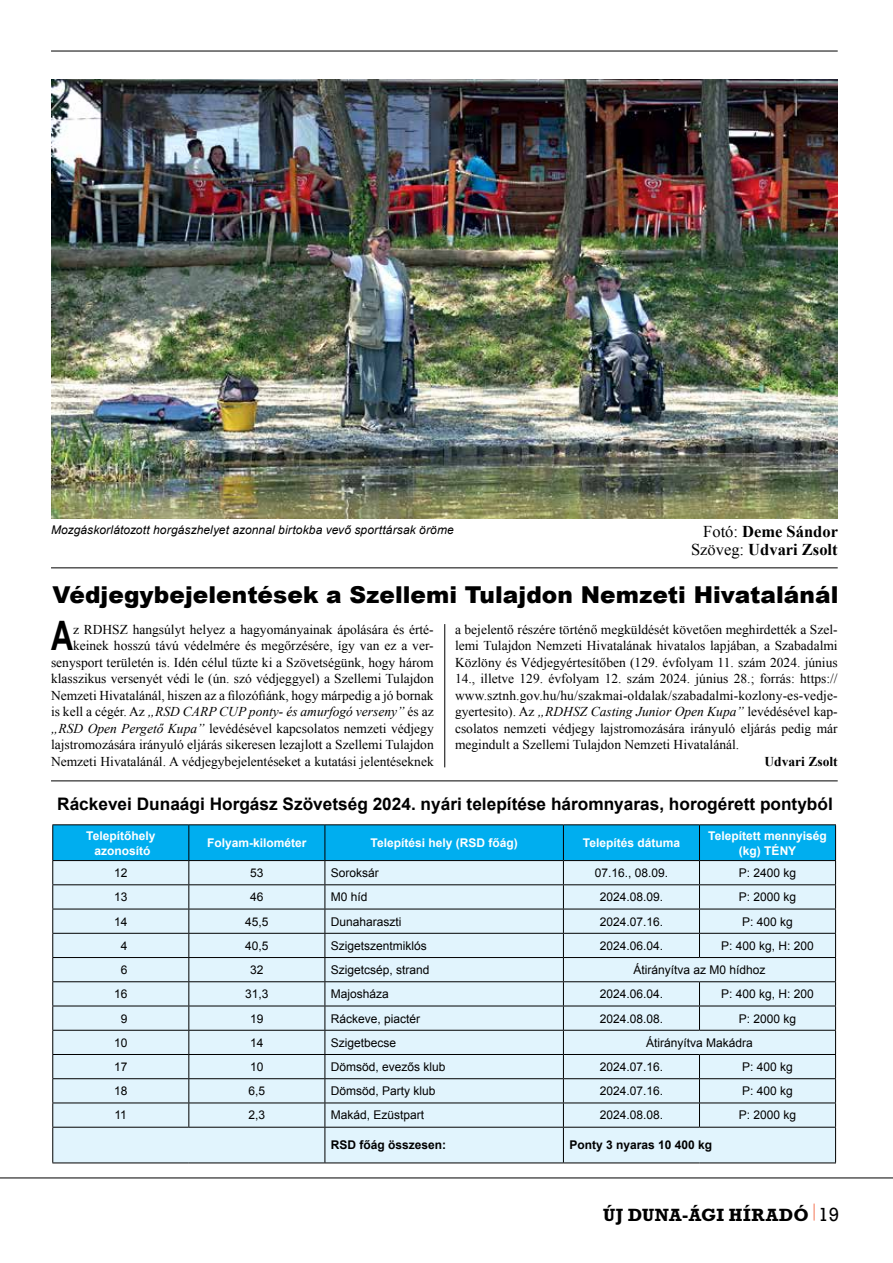
<style>
.page{position:relative;width:893px;height:1263px;background:#fff}
.page>*{position:absolute;margin:0;border:0;box-sizing:border-box;transform-origin:0 0}
.t1{font:700 40.65px "Arial";color:#000;scale:.75 1}
.t2{font:900 23.25px "Arial";color:#000}
.t3{font:18px "Rockwell H Bold";letter-spacing:.03em;color:#000}
.t4{font:700 17.25px "Arial";color:#000}
.t5{font:700 16.5px/18px "Times New Roman";color:#000;text-align:right}
.t6{font:13.5px/16.5px "Times New Roman";color:#000;text-align:right}
.t7{font:700 13.5px "Times New Roman";color:#000}
.t8{font:12px "Arial";color:#000}
.t9{font:700 12px/15px "Arial";color:#fff;text-align:center}
.t10{font:italic 12px "Arial";letter-spacing:.01em;color:#000}
.t11{font:700 12px "Arial";color:#000}
.s1{font-weight:400}
.s2{font-style:italic}
.s3{font-family:"Rockwell";font-size:19.5px}
</style>
<div class="page">
<hr style="left:51px;top:51px;width:787px;height:1px;background:#000">
<hr style="left:0;top:1177px;width:893px;height:1px;background:#000">
<svg style="left:814px;top:1203px;width:1px;height:17px"></svg>
<img style="left:51px;top:79px;width:787px;height:439px">
<div style="left:53px;top:1128px;width:782px;height:34px;background:#e1f4fd"></div>
<hr style="left:52px;top:824px;width:137px;height:1px;background:#000">
<hr style="left:189px;top:824px;width:136px;height:1px;background:#000">
<hr style="left:325px;top:824px;width:238px;height:1px;background:#000">
<hr style="left:563px;top:824px;width:136px;height:1px;background:#000">
<hr style="left:699px;top:824px;width:137px;height:1px;background:#000">
<svg style="left:52px;top:825px;width:784px;height:302px;background:#bce0ef"></svg>
<hr style="left:52px;top:1127px;width:137px;height:1px;background:#000">
<hr style="left:52px;top:1127px;width:1px;height:35px;background:#000">
<hr style="left:189px;top:1127px;width:136px;height:1px;background:#000">
<hr style="left:325px;top:1127px;width:238px;height:1px;background:#000">
<hr style="left:325px;top:1127px;width:1px;height:35px;background:#000">
<hr style="left:563px;top:1127px;width:136px;height:1px;background:#000">
<hr style="left:563px;top:1127px;width:1px;height:35px;background:#000">
<hr style="left:699px;top:1127px;width:137px;height:1px;background:#000">
<hr style="left:835px;top:1127px;width:1px;height:35px;background:#000">
<hr style="left:52px;top:1162px;width:137px;height:1px;background:#000">
<hr style="left:189px;top:1162px;width:136px;height:1px;background:#000">
<hr style="left:325px;top:1162px;width:238px;height:1px;background:#000">
<hr style="left:563px;top:1162px;width:136px;height:1px;background:#000">
<hr style="left:699px;top:1162px;width:137px;height:1px;background:#000">
<hr style="left:51px;top:567px;width:787px;height:1px;background:#000">
<hr style="left:51px;top:780px;width:787px;height:1px;background:#000">
<hr style="left:444px;top:624px;width:1px;height:143px;background:#000">
<p class="t10" style="left:51px;top:522px;width:404px">Mozgáskorlátozott horgászhelyet azonnal birtokba vevő sporttársak öröme</p>
<p class="t5" style="left:691px;top:522px;width:148px"><span class="s1">Fotó:</span> Deme Sándor<br><span class="s1">Szöveg:</span> Udvari Zsolt</p>
<h2 class="t2" style="left:52px;top:578px;width:787px">Védjegybejelentések a Szellemi Tulajdon Nemzeti Hivatalánál</h2>
<h1 class="t1" style="left:51px;top:609px;width:31px">A</h1>
<p class="t6" style="left:51px;top:621px;width:384px">z RDHSZ hangsúlyt helyez a hagyományainak ápolására és érté&shy;keinek hosszú távú védelmére és megőrzésére, így van ez a ver&shy;senysport területén is. Idén célul tűzte ki a Szövetségünk, hogy három klasszikus versenyét védi le (ún. szó védjeggyel) a Szellemi Tulajdon Nemzeti Hivatalánál, hiszen az a filozófiánk, hogy márpedig a jó bornak is kell a cégér. Az <span class="s2">„RSD CARP CUP ponty- és amurfogó verseny”</span> és az <span class="s2">„RSD Open Pergető Kupa”</span> levédésével kapcsolatos nemzeti védjegy lajstromozására irányuló eljárás sikeresen lezajlott a Szellemi Tulajdon Nemzeti Hivatalánál. A védjegybejelentéseket a kutatási jelentéseknek</p>
<p class="t6" style="left:455px;top:621px;width:384px;text-align:justify">a bejelentő részére történő megküldését követően meghirdették a Szel&shy;lemi Tulajdon Nemzeti Hivatalának hivatalos lapjában, a Szabadalmi Közlöny és Védjegyértesítőben (129. évfolyam 11. szám 2024. június 14., illetve 129. évfolyam 12. szám 2024. június 28.; forrás: https:// www.sztnh.gov.hu/hu/szakmai-oldalak/szabadalmi-kozlony-es-vedje&shy;gyertesito). Az <span class="s2">„RDHSZ Casting Junior Open Kupa”</span> levédésével kap&shy;csolatos nemzeti védjegy lajstromozására irányuló eljárás pedig már megindult a Szellemi Tulajdon Nemzeti Hivatalánál.</p>
<p class="t7" style="left:765px;top:752px;width:75px">Udvari Zsolt</p>
<p class="t4" style="left:57px;top:792px;width:777px">Ráckevei Dunaági Horgász Szövetség 2024. nyári telepítése háromnyaras, horogérett pontyból</p>
<p class="t9" style="left:86px;top:828px;width:71px">Telepítőhely azonosító</p>
<p class="t9" style="left:207px;top:836px;width:101px">Folyam-kilométer</p>
<p class="t9" style="left:371px;top:836px;width:149px">Telepítési hely (RSD főág)</p>
<p class="t9" style="left:583px;top:836px;width:99px">Telepítés dátuma</p>
<p class="t9" style="left:708px;top:828px;width:120px">Telepített mennyiség (kg) TÉNY</p>
<p class="t8" style="left:114px;top:865px;width:15px">12</p>
<p class="t8" style="left:250px;top:865px;width:15px">53</p>
<p class="t8" style="left:331px;top:865px;width:50px">Soroksár</p>
<p class="t8" style="left:595px;top:865px;width:75px">07.16., 08.09.</p>
<p class="t8" style="left:739px;top:865px;width:59px">P: 2400 kg</p>
<p class="t8" style="left:114px;top:889px;width:15px">13</p>
<p class="t8" style="left:250px;top:889px;width:15px">46</p>
<p class="t8" style="left:331px;top:889px;width:38px">M0 híd</p>
<p class="t8" style="left:600px;top:889px;width:65px">2024.08.09.</p>
<p class="t8" style="left:739px;top:889px;width:59px">P: 2000 kg</p>
<p class="t8" style="left:114px;top:913px;width:15px">14</p>
<p class="t8" style="left:245px;top:913px;width:25px">45,5</p>
<p class="t8" style="left:331px;top:913px;width:72px">Dunaharaszti</p>
<p class="t8" style="left:600px;top:913px;width:65px">2024.07.16.</p>
<p class="t8" style="left:742px;top:913px;width:52px">P: 400 kg</p>
<p class="t8" style="left:121px;top:938px;width:8px">4</p>
<p class="t8" style="left:245px;top:938px;width:25px">40,5</p>
<p class="t8" style="left:331px;top:938px;width:98px">Szigetszentmiklós</p>
<p class="t8" style="left:600px;top:938px;width:65px">2024.06.04.</p>
<p class="t8" style="left:721px;top:938px;width:94px">P: 400 kg, H: 200</p>
<p class="t8" style="left:121px;top:962px;width:8px">6</p>
<p class="t8" style="left:250px;top:962px;width:15px">32</p>
<p class="t8" style="left:331px;top:962px;width:100px">Szigetcsép, strand</p>
<p class="t8" style="left:633px;top:962px;width:134px">Átirányítva az M0 hídhoz</p>
<p class="t8" style="left:114px;top:986px;width:15px">16</p>
<p class="t8" style="left:245px;top:986px;width:25px">31,3</p>
<p class="t8" style="left:331px;top:986px;width:60px">Majosháza</p>
<p class="t8" style="left:600px;top:986px;width:65px">2024.06.04.</p>
<p class="t8" style="left:721px;top:986px;width:94px">P: 400 kg, H: 200</p>
<p class="t8" style="left:121px;top:1010px;width:8px">9</p>
<p class="t8" style="left:250px;top:1010px;width:15px">19</p>
<p class="t8" style="left:331px;top:1010px;width:91px">Ráckeve, piactér</p>
<p class="t8" style="left:600px;top:1010px;width:65px">2024.08.08.</p>
<p class="t8" style="left:739px;top:1010px;width:59px">P: 2000 kg</p>
<p class="t8" style="left:114px;top:1035px;width:15px">10</p>
<p class="t8" style="left:250px;top:1035px;width:15px">14</p>
<p class="t8" style="left:331px;top:1035px;width:67px">Szigetbecse</p>
<p class="t8" style="left:646px;top:1035px;width:108px">Átirányítva Makádra</p>
<p class="t8" style="left:114px;top:1059px;width:15px">17</p>
<p class="t8" style="left:250px;top:1059px;width:15px">10</p>
<p class="t8" style="left:331px;top:1059px;width:116px">Dömsöd, evezős klub</p>
<p class="t8" style="left:600px;top:1059px;width:65px">2024.07.16.</p>
<p class="t8" style="left:742px;top:1059px;width:52px">P: 400 kg</p>
<p class="t8" style="left:114px;top:1083px;width:15px">18</p>
<p class="t8" style="left:248px;top:1083px;width:18px">6,5</p>
<p class="t8" style="left:331px;top:1083px;width:106px">Dömsöd, Party klub</p>
<p class="t8" style="left:600px;top:1083px;width:65px">2024.07.16.</p>
<p class="t8" style="left:742px;top:1083px;width:52px">P: 400 kg</p>
<p class="t8" style="left:115px;top:1107px;width:14px">11</p>
<p class="t8" style="left:248px;top:1107px;width:18px">2,3</p>
<p class="t8" style="left:331px;top:1107px;width:95px">Makád, Ezüstpart</p>
<p class="t8" style="left:600px;top:1107px;width:65px">2024.08.08.</p>
<p class="t8" style="left:739px;top:1107px;width:59px">P: 2000 kg</p>
<p class="t11" style="left:331px;top:1137px;width:117px">RSD főág összesen:</p>
<p class="t11" style="left:569px;top:1137px;width:144px">Ponty 3 nyaras 10 400 kg</p>
<h3 class="t3" style="left:603px;top:1204px;width:238px">ÚJ DUNA-ÁGI HÍRADÓ <span class="s3">19</span></h3>
</div>
